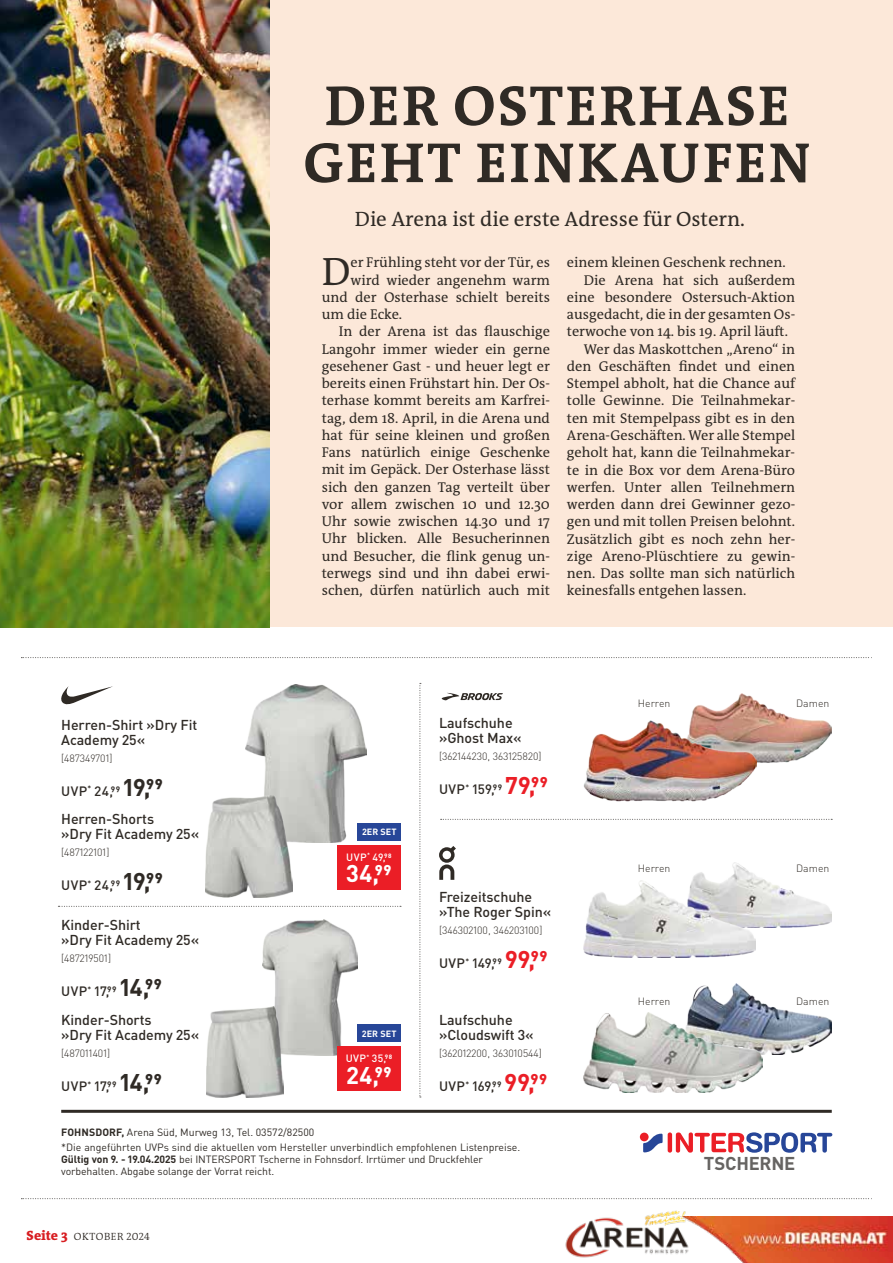
<style>
.page{position:relative;width:893px;height:1263px;background:#fff}
.page>*{position:absolute;margin:0;border:0;box-sizing:border-box;transform-origin:0 0}
.t1{font:700 57px/57px "The RM Antiqua";letter-spacing:.04em;color:#2f2a25;text-align:center}
.t2{font:39.75px "The RM Antiqua";color:#2f2a25}
.t3{font:700 23.85px "DIN Pro";color:#fff}
.t4{font:20.85px "The RM Antiqua";color:#2f2a25}
.t5{font:700 18.3px "DIN Pro";letter-spacing:-.01em;color:#666462}
.t6{font:14.25px "The RM Antiqua";color:#2f2a25}
.t7{font:500 14.25px/15px "DIN Pro";letter-spacing:-.005em;color:#2f2a25}
.t8{font:500 13.5px "DIN Pro";letter-spacing:.03em;color:#2f2a25}
.t9{font:10.5px/12px "DIN Pro";letter-spacing:-.01em;color:#2f2a25}
.t10{font:300 10.5px "DIN Pro";color:#2f2a25}
.t11{font:500 10.5px "DIN Pro";letter-spacing:.04em;color:#fff}
.t12{font:300 10.5px "The RM Antiqua";letter-spacing:.05em;color:#2f2a25}
.t13{font:700 9px "DIN Pro";letter-spacing:.01em;color:#fff}
.s1{font-weight:700;font-size:23.85px}
.s2{font-weight:700}
.s3{font-weight:700;font-size:23.85px;color:#eb1e26}
.s4{font-weight:800;font-size:13.5px;color:#d81d21}
</style>
<div class="page">
<img style="left:707px;top:1216px;width:186px;height:37px">
<img style="left:732px;top:1253px;width:161px;height:4px">
<img style="left:737px;top:1257px;width:156px;height:2px">
<img style="left:739px;top:1259px;width:154px;height:4px">
<img style="left:565px;top:1210px;width:142px;height:48px">
<hr style="left:61px;top:1110px;width:771px;height:3px;background:#2f2a25">
<svg style="left:441px;top:693px;width:62px;height:7px"></svg>
<img style="left:263px;top:919px;width:94px;height:136px">
<div style="left:358px;top:1024px;width:43px;height:18px;background:#274698"></div>
<div style="left:337px;top:1046px;width:64px;height:45px;background:#eb1e26"></div>
<svg style="left:61px;top:686px;width:52px;height:18px"></svg>
<svg style="left:439px;top:846px;width:17px;height:34px"></svg>
<img style="left:692px;top:862px;width:140px;height:66px">
<img style="left:583px;top:880px;width:173px;height:78px">
<img style="left:688px;top:983px;width:144px;height:71px">
<img style="left:584px;top:1012px;width:178px;height:80px">
<img style="left:207px;top:1006px;width:76px;height:92px">
<img style="left:246px;top:685px;width:120px;height:157px">
<img style="left:206px;top:796px;width:87px;height:102px">
<div style="left:358px;top:823px;width:43px;height:17px;background:#274698"></div>
<div style="left:337px;top:845px;width:64px;height:45px;background:#eb1e26"></div>
<svg style="left:419px;top:683px;width:2px;height:414px"></svg>
<svg style="left:441px;top:819px;width:391px;height:1px"></svg>
<svg style="left:58px;top:906px;width:343px;height:1px"></svg>
<hr style="left:668px;top:1132px;width:4px;height:20px;background:#eb1e26;border-radius:2px">
<svg style="left:676px;top:1132px;width:156px;height:21px"></svg>
<svg style="left:640px;top:1132px;width:9px;height:9px"></svg>
<svg style="left:643px;top:1134px;width:20px;height:18px"></svg>
<img style="left:690px;top:693px;width:142px;height:70px">
<img style="left:583px;top:720px;width:173px;height:82px">
<svg style="left:21px;top:657px;width:851px;height:1px"></svg>
<svg style="left:21px;top:1198px;width:851px;height:1px"></svg>
<div style="left:0;top:0;width:893px;height:626px;background:#fce8d9"></div>
<img style="left:0;top:0;width:269px;height:627px">
<h1 class="t1" style="left:303px;top:78px;width:509px">DER OSTERHASE<br>GEHT EINKAUFEN</h1>
<h3 class="t4" style="left:355px;top:205px;width:391px">Die Arena ist die erste Adresse für Ostern.</h3>
<h2 class="t2" style="left:322px;top:246px;width:30px">D</h2>
<p class="t6" style="left:350px;top:253px;width:201px">er Frühling steht vor der Tür, es</p>
<p class="t6" style="left:350px;top:271px;width:201px">wird wieder angenehm warm</p>
<p class="t6" style="left:322px;top:288px;width:230px">und der Osterhase schielt bereits</p>
<p class="t6" style="left:322px;top:305px;width:82px">um die Ecke.</p>
<p class="t6" style="left:339px;top:322px;width:213px">In der Arena ist das flauschige</p>
<p class="t6" style="left:322px;top:340px;width:230px">Langohr immer wieder ein gerne</p>
<p class="t6" style="left:322px;top:357px;width:230px">gesehener Gast - und heuer legt er</p>
<p class="t6" style="left:322px;top:374px;width:230px">bereits einen Frühstart hin. Der Os-</p>
<p class="t6" style="left:322px;top:391px;width:230px">terhase kommt bereits am Karfrei-</p>
<p class="t6" style="left:322px;top:409px;width:230px">tag, dem 18. April, in die Arena und</p>
<p class="t6" style="left:322px;top:426px;width:230px">hat für seine kleinen und großen</p>
<p class="t6" style="left:322px;top:443px;width:230px">Fans natürlich einige Geschenke</p>
<p class="t6" style="left:322px;top:460px;width:230px">mit im Gepäck. Der Osterhase lässt</p>
<p class="t6" style="left:322px;top:478px;width:230px">sich den ganzen Tag verteilt über</p>
<p class="t6" style="left:322px;top:495px;width:230px">vor allem zwischen 10 und 12.30</p>
<p class="t6" style="left:322px;top:512px;width:230px">Uhr sowie zwischen 14.30 und 17</p>
<p class="t6" style="left:322px;top:529px;width:230px">Uhr blicken. Alle Besucherinnen</p>
<p class="t6" style="left:322px;top:547px;width:230px">und Besucher, die flink genug un-</p>
<p class="t6" style="left:322px;top:564px;width:230px">terwegs sind und ihn dabei erwi-</p>
<p class="t6" style="left:322px;top:581px;width:230px">schen, dürfen natürlich auch mit</p>
<p class="t6" style="left:567px;top:253px;width:220px">einem kleinen Geschenk rechnen.</p>
<p class="t6" style="left:584px;top:271px;width:213px">Die Arena hat sich außerdem</p>
<p class="t6" style="left:567px;top:288px;width:230px">eine besondere Ostersuch-Aktion</p>
<p class="t6" style="left:567px;top:305px;width:230px">ausgedacht, die in der gesamten Os-</p>
<p class="t6" style="left:567px;top:322px;width:222px">terwoche von 14. bis 19. April läuft.</p>
<p class="t6" style="left:584px;top:340px;width:213px">Wer das Maskottchen „Areno“ in</p>
<p class="t6" style="left:567px;top:357px;width:230px">den Geschäften findet und einen</p>
<p class="t6" style="left:567px;top:374px;width:230px">Stempel abholt, hat die Chance auf</p>
<p class="t6" style="left:567px;top:391px;width:230px">tolle Gewinne. Die Teilnahmekar-</p>
<p class="t6" style="left:567px;top:409px;width:230px">ten mit Stempelpass gibt es in den</p>
<p class="t6" style="left:567px;top:426px;width:230px">Arena-Geschäften. Wer alle Stempel</p>
<p class="t6" style="left:567px;top:443px;width:230px">geholt hat, kann die Teilnahmekar-</p>
<p class="t6" style="left:567px;top:460px;width:230px">te in die Box vor dem Arena-Büro</p>
<p class="t6" style="left:567px;top:478px;width:230px">werfen. Unter allen Teilnehmern</p>
<p class="t6" style="left:567px;top:495px;width:230px">werden dann drei Gewinner gezo-</p>
<p class="t6" style="left:567px;top:512px;width:230px">gen und mit tollen Preisen belohnt.</p>
<p class="t6" style="left:567px;top:530px;width:230px">Zusätzlich gibt es noch zehn her-</p>
<p class="t6" style="left:567px;top:547px;width:230px">zige Areno-Plüschtiere zu gewin-</p>
<p class="t6" style="left:567px;top:564px;width:230px">nen. Das sollte man sich natürlich</p>
<p class="t6" style="left:567px;top:581px;width:181px">keinesfalls entgehen lassen.</p>
<p class="t7" style="left:61px;top:716px;width:138px">Herren-Shirt »Dry Fit<br>Academy 25«</p>
<p class="t10" style="left:61px;top:750px;width:53px">[487349701]</p>
<p class="t8" style="left:61px;top:780px;width:103px">UVP<sup>*</sup> 24,99 <span class="s1">19,99</span></p>
<p class="t7" style="left:61px;top:810px;width:140px">Herren-Shorts<br>»Dry Fit Academy 25«</p>
<p class="t10" style="left:61px;top:844px;width:50px">[487122101]</p>
<p class="t8" style="left:61px;top:874px;width:103px">UVP<sup>*</sup> 24,99 <span class="s1">19,99</span></p>
<p class="t7" style="left:61px;top:916px;width:140px">Kinder-Shirt<br>»Dry Fit Academy 25«</p>
<p class="t10" style="left:61px;top:950px;width:51px">[487219501]</p>
<p class="t8" style="left:61px;top:980px;width:102px">UVP<sup>*</sup> 17,99 <span class="s1">14,99</span></p>
<p class="t7" style="left:61px;top:1011px;width:140px">Kinder-Shorts<br>»Dry Fit Academy 25«</p>
<p class="t10" style="left:61px;top:1045px;width:50px">[487011401]</p>
<p class="t8" style="left:61px;top:1075px;width:102px">UVP<sup>*</sup> 17,99 <span class="s1">14,99</span></p>
<p class="t9" style="left:61px;top:1125px;width:255px"><span class="s2">FOHNSDORF,</span> Arena Süd, Murweg 13, Tel. 03572/82500</p>
<p class="t13" style="left:362px;top:824px;width:36px">2ER SET</p>
<p class="t11" style="left:346px;top:848px;width:47px">UVP<sup>*</sup> 49,98</p>
<h3 class="t3" style="left:346px;top:854px;width:47px">34,99</h3>
<p class="t13" style="left:362px;top:1026px;width:36px">2ER SET</p>
<p class="t11" style="left:346px;top:1050px;width:48px">UVP<sup>*</sup> 35,98</p>
<h3 class="t3" style="left:346px;top:1055px;width:46px">24,99</h3>
<p class="t7" style="left:439px;top:714px;width:84px">Laufschuhe »Ghost Max«</p>
<p class="t10" style="left:439px;top:748px;width:104px">[362144230, 363125820]</p>
<p class="t8" style="left:439px;top:778px;width:110px">UVP<sup>*</sup> 159,99 <span class="s3">79,99</span></p>
<p class="t7" style="left:439px;top:888px;width:114px">Freizeitschuhe »The Roger Spin«</p>
<p class="t10" style="left:439px;top:922px;width:105px">[346302100, 346203100]</p>
<p class="t8" style="left:439px;top:952px;width:110px">UVP<sup>*</sup> 149,99 <span class="s3">99,99</span></p>
<p class="t7" style="left:439px;top:1011px;width:96px">Laufschuhe »Cloudswift 3«</p>
<p class="t10" style="left:439px;top:1045px;width:104px">[362012200, 363010544]</p>
<p class="t8" style="left:439px;top:1075px;width:109px">UVP<sup>*</sup> 169,99 <span class="s3">99,99</span></p>
<p class="t9" style="left:61px;top:1140px;width:461px">*Die angeführten UVPs sind die aktuellen vom Hersteller unverbindlich empfohlenen Listenpreise.<br><span class="s2">Gültig von 9. - 19.04.2025</span> bei INTERSPORT Tscherne in Fohnsdorf. Irrtümer und Druckfehler vorbehalten. Abgabe solange der Vorrat reicht.</p>
<p class="t12" style="left:27px;top:1229px;width:125px"><span class="s4">Seite 3</span> OKTOBER 2024</p>
<p class="t10" style="left:638px;top:695px;width:34px">Herren</p>
<p class="t10" style="left:796px;top:695px;width:35px">Damen</p>
<p class="t10" style="left:638px;top:860px;width:34px">Herren</p>
<p class="t10" style="left:796px;top:860px;width:35px">Damen</p>
<p class="t10" style="left:638px;top:992px;width:34px">Herren</p>
<p class="t10" style="left:796px;top:992px;width:35px">Damen</p>
<p class="t5" style="left:704px;top:1148px;width:93px">TSCHERNE</p>
</div>
